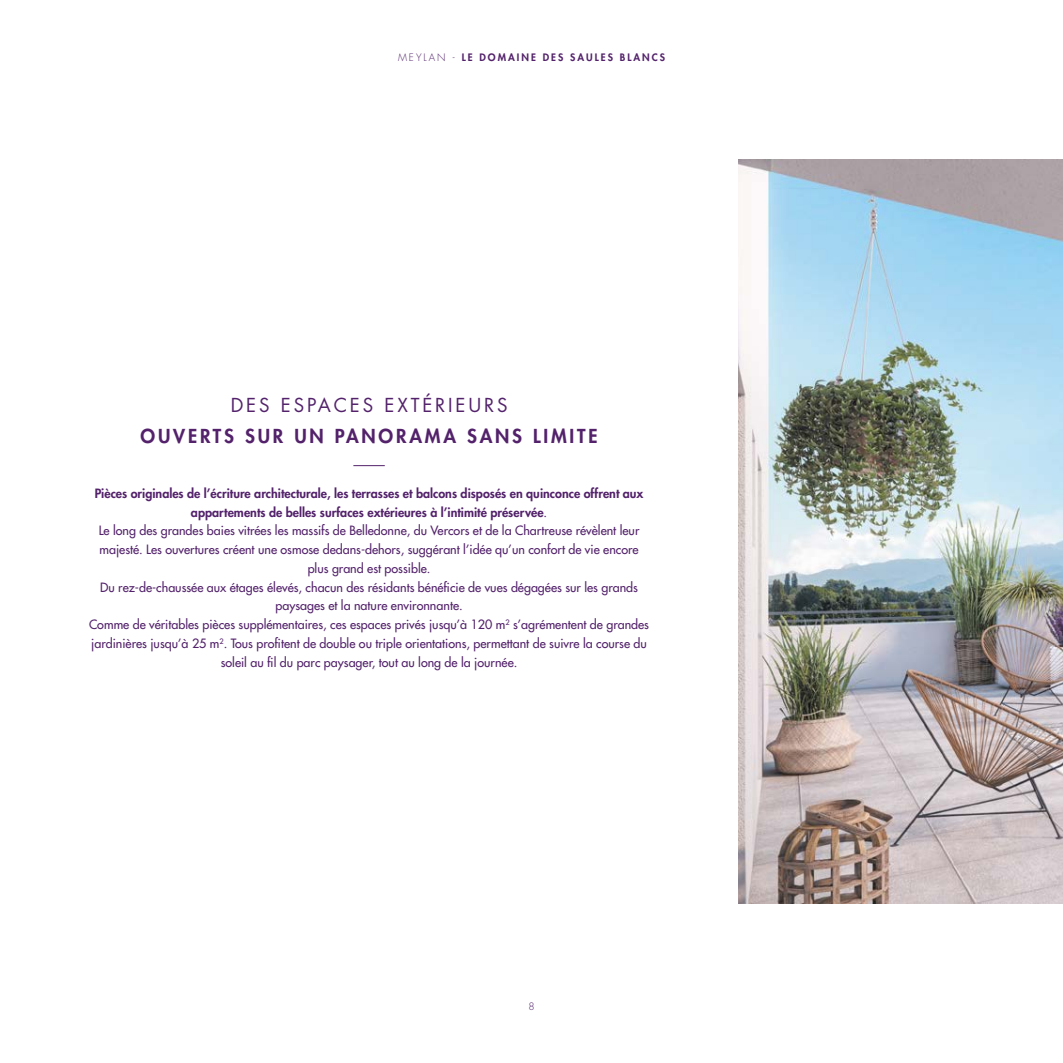
<style>
.page{position:relative;width:1063px;height:1063px;background:#fff}
.page>*{position:absolute;margin:0;border:0;box-sizing:border-box;transform-origin:0 0}
.t1{font:800 18.75px "Futura Std";letter-spacing:.15em;color:#53226b}
.t2{font:18.75px "Futura Std";letter-spacing:.15em;color:#53226b}
.t3{font:500 12.5px/18.8px "Futura Std";color:#53226b;text-align:center}
.t4{font:800 10px "Futura Std";letter-spacing:.2em;color:#53226b}
.t5{font:300 10px "Futura Std";color:#53226b}
.s1{font-weight:300}
.s2{font-weight:800}
</style>
<div class="page">
<hr style="left:353px;top:465px;width:32px;height:1px;background:#53226b">
<img style="left:738px;top:159px;width:325px;height:745px">
<p class="t4" style="left:398px;top:51px;width:268px"><span class="s1">MEYLAN -</span> LE DOMAINE DES SAULES BLANCS</p>
<h1 class="t2" style="left:231px;top:393px;width:278px">DES ESPACES EXTÉRIEURS</h1>
<h1 class="t1" style="left:141px;top:424px;width:459px">OUVERTS SUR UN PANORAMA SANS LIMITE</h1>
<p class="t3" style="left:89px;top:484px;width:562px"><span class="s2">Pièces originales de l’écriture architecturale, les terrasses et balcons disposés en quinconce offrent aux appartements de belles surfaces extérieures à l’intimité préservée</span>.<br>Le long des grandes baies vitrées les massifs de Belledonne, du Vercors et de la Chartreuse révèlent leur majesté. Les ouvertures créent une osmose dedans-dehors, suggérant l’idée qu’un confort de vie encore plus grand est possible.<br>Du rez-de-chaussée aux étages élevés, chacun des résidants bénéficie de vues dégagées sur les grands paysages et la nature environnante.<br>Comme de véritables pièces supplémentaires, ces espaces privés jusqu’à 120 m<sup>2</sup> s’agrémentent de grandes jardinières jusqu’à 25 m<sup>2</sup>. Tous profitent de double ou triple orientations, permettant de suivre la course du soleil au fil du parc paysager, tout au long de la journée.</p>
<p class="t5" style="left:528px;top:1000px;width:8px">8</p>
</div>
